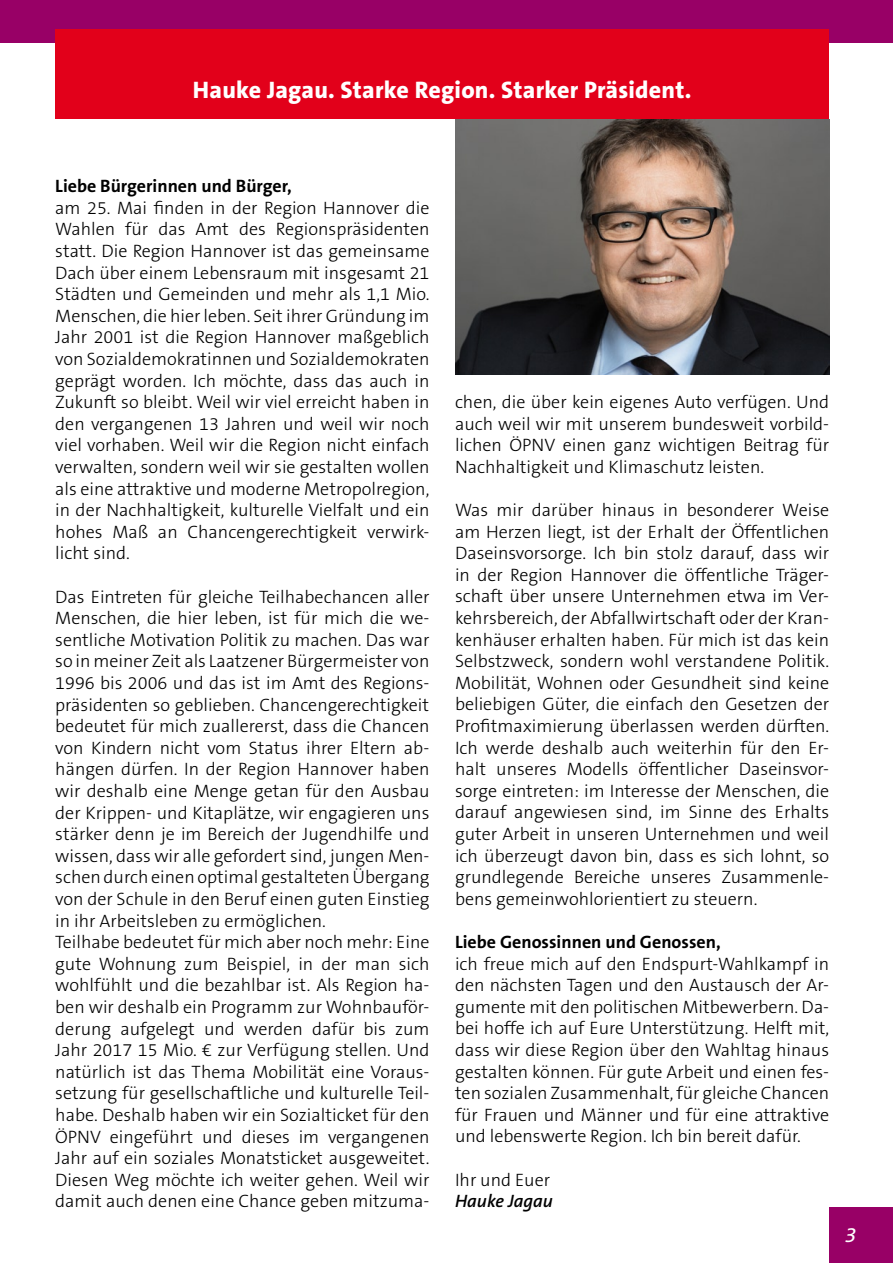
<style>
.page{position:relative;width:893px;height:1263px;background:#fff}
.page>*{position:absolute;margin:0;border:0;box-sizing:border-box;transform-origin:0 0}
.t1{font:800 24px "The Sans B8";letter-spacing:.01em;color:#fff}
.t2{font:italic 21px "The Sans B5 Plain";color:#fff}
.t3{font:300 18px/21.6px "The Sans B3";color:#000;text-align:justify}
.t4{font:700 18px "The Sans B7";color:#000}
.t5{font:italic 600 18px "The Sans B6";color:#000}
</style>
<div class="page">
<div style="left:0;top:0;width:893px;height:43px;background:#980066"></div>
<div style="left:55px;top:30px;width:774px;height:89px;background:#e2001a"></div>
<img style="left:455px;top:119px;width:374px;height:255px">
<div style="left:829px;top:1208px;width:64px;height:55px;background:#980066"></div>
<h1 class="t1" style="left:193px;top:77px;width:500px">Hauke Jagau. Starke Region. Starker Präsident.</h1>
<p class="t4" style="left:55px;top:177px;width:238px">Liebe Bürgerinnen und Bürger,</p>
<p class="t3" style="left:55px;top:198px;width:376px">am 25. Mai finden in der Region Hannover die Wahlen für das Amt des Regionspräsidenten statt. Die Region Hannover ist das gemeinsame Dach über einem Lebensraum mit insgesamt 21<br>Städten und Gemeinden und mehr als 1,1 Mio.<br>Menschen, die hier leben. Seit ihrer Gründung im Jahr 2001 ist die Region Hannover maßgeblich von Sozialdemokratinnen und Sozialdemokraten geprägt worden. Ich möchte, dass das auch in Zukunft so bleibt. Weil wir viel erreicht haben in den vergangenen 13 Jahren und weil wir noch viel vorhaben. Weil wir die Region nicht einfach verwalten, sondern weil wir sie gestalten wollen als eine attraktive und moderne Metropolregion, in der Nachhaltigkeit, kulturelle Vielfalt und ein hohes Maß an Chancengerechtigkeit verwirk&shy;licht sind.</p>
<p class="t3" style="left:55px;top:586px;width:376px;text-align:left">Das Eintreten für gleiche Teilhabechancen aller Menschen, die hier leben, ist für mich die we&shy;sentliche Motivation Politik zu machen. Das war so in meiner Zeit als Laatzener Bürgermeister von 1996 bis 2006 und das ist im Amt des Regions&shy;präsidenten so geblieben. Chancengerechtigkeit bedeutet für mich zuallererst, dass die Chancen von Kindern nicht vom Status ihrer Eltern ab&shy;hängen dürfen. In der Region Hannover haben wir deshalb eine Menge getan für den Ausbau der Krippen- und Kitaplätze, wir engagieren uns stärker denn je im Bereich der Jugendhilfe und wissen, dass wir alle gefordert sind, jungen Men&shy;schen durch einen optimal gestalteten Übergang von der Schule in den Beruf einen guten Einstieg in ihr Arbeitsleben zu ermöglichen.<br>Teilhabe bedeutet für mich aber noch mehr: Eine gute Wohnung zum Beispiel, in der man sich wohlfühlt und die bezahlbar ist. Als Region ha&shy;ben wir deshalb ein Programm zur Wohnbauför&shy;derung aufgelegt und werden dafür bis zum Jahr 2017 15 Mio. € zur Verfügung stellen. Und natürlich ist das Thema Mobilität eine Voraus&shy;setzung für gesellschaftliche und kulturelle Teil&shy;habe. Deshalb haben wir ein Sozialticket für den ÖPNV eingeführt und dieses im vergangenen Jahr auf ein soziales Monatsticket ausgeweitet.<br>Diesen Weg möchte ich weiter gehen. Weil wir damit auch denen eine Chance geben mitzuma-</p>
<p class="t3" style="left:455px;top:392px;width:376px">chen, die über kein eigenes Auto verfügen. Und auch weil wir mit unserem bundesweit vorbild&shy;lichen ÖPNV einen ganz wichtigen Beitrag für Nachhaltigkeit und Klimaschutz leisten.</p>
<p class="t3" style="left:455px;top:500px;width:376px">Was mir darüber hinaus in besonderer Weise am Herzen liegt, ist der Erhalt der Öffentlichen Daseinsvorsorge. Ich bin stolz darauf, dass wir in der Region Hannover die öffentliche Träger&shy;schaft über unsere Unternehmen etwa im Ver&shy;kehrsbereich, der Abfallwirtschaft oder der Kran&shy;kenhäuser erhalten haben. Für mich ist das kein Selbstzweck, sondern wohl verstandene Politik.<br>Mobilität, Wohnen oder Gesundheit sind keine beliebigen Güter, die einfach den Gesetzen der Profitmaximierung überlassen werden dürften.<br>Ich werde deshalb auch weiterhin für den Er&shy;halt unseres Modells öffentlicher Daseinsvor&shy;sorge eintreten: im Interesse der Menschen, die darauf angewiesen sind, im Sinne des Erhalts guter Arbeit in unseren Unternehmen und weil ich überzeugt davon bin, dass es sich lohnt, so grundlegende Bereiche unseres Zusammenle&shy;bens gemeinwohlorientiert zu steuern.</p>
<p class="t4" style="left:455px;top:932px;width:267px">Liebe Genossinnen und Genossen,</p>
<p class="t3" style="left:455px;top:953px;width:376px">ich freue mich auf den Endspurt-Wahlkampf in den nächsten Tagen und den Austausch der Ar&shy;gumente mit den politischen Mitbewerbern. Da&shy;bei hoffe ich auf Eure Unterstützung. Helft mit, dass wir diese Region über den Wahltag hinaus gestalten können. Für gute Arbeit und einen fes&shy;ten sozialen Zusammenhalt, für gleiche Chancen für Frauen und Männer und für eine attraktive und lebenswerte Region. Ich bin bereit dafür.</p>
<p class="t3" style="left:455px;top:1169px;width:97px">Ihr und Euer</p>
<p class="t5" style="left:455px;top:1192px;width:100px">Hauke Jagau</p>
<p class="t2" style="left:845px;top:1224px;width:13px">3</p>
</div>
